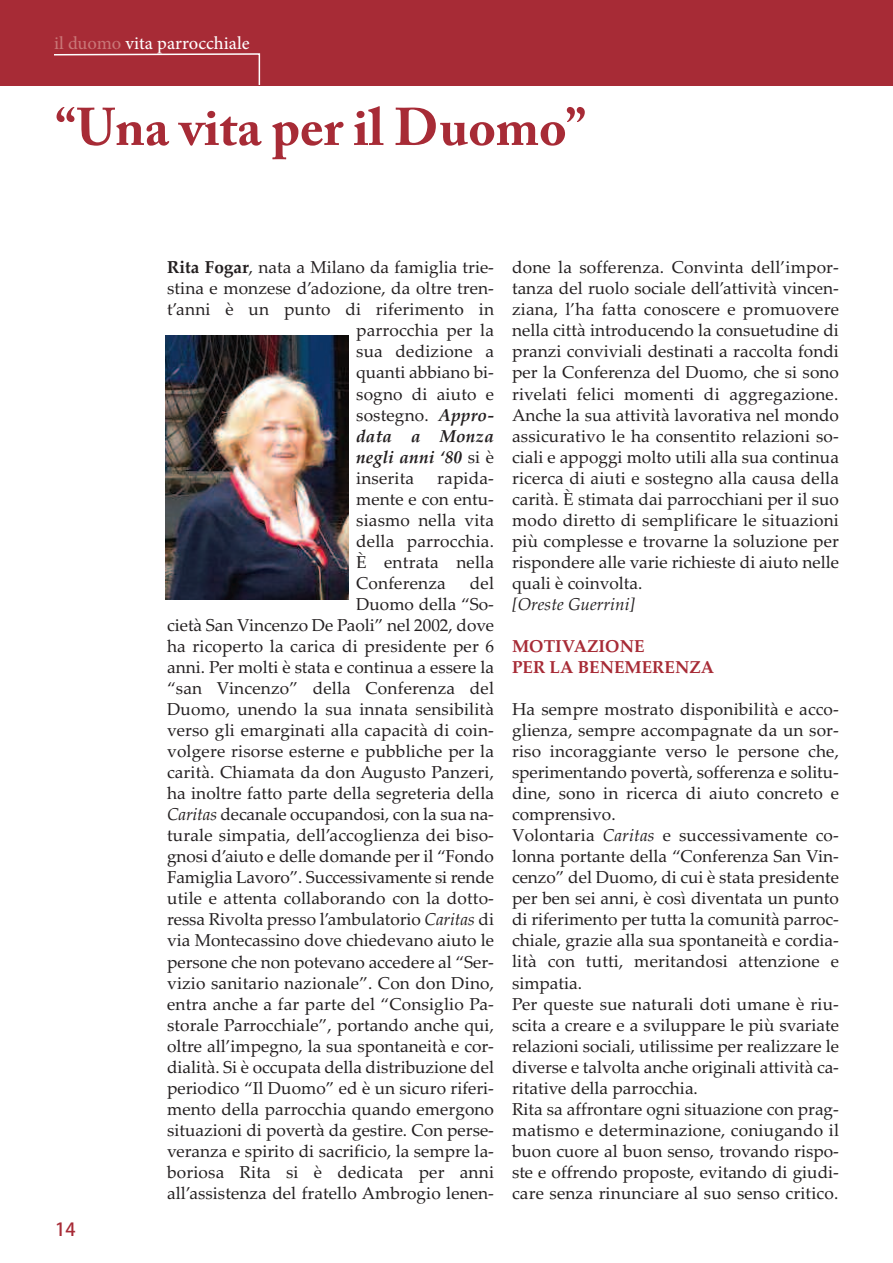
<style>
.page{position:relative;width:893px;height:1263px;background:#fff}
.page>*{position:absolute;margin:0;border:0;box-sizing:border-box;transform-origin:0 0}
.t1{font:700 52.5px "Adobe Caslon Pro";color:#a72b36}
.t2{font:18px "Adobe Hebrew";color:#fff}
.t3{font:18px "Adobe Heiti Std";color:#a72b36}
.t4{font:17.25px/21px "Palatino Linotype";color:#231f20;text-align:justify}
.t5{font:700 17.25px/21px "Palatino Linotype";color:#a72b36}
.t6{font:italic 700 17.25px "Palatino Linotype";letter-spacing:.01em;color:#231f20}
.t7{font:italic 17.25px "Palatino Linotype";color:#231f20}
.s1{color:#c97677}
.s2{font-weight:700}
.s3{font-weight:700;font-style:italic}
.s4{font-weight:400;font-style:normal}
.s5{font-style:italic}
</style>
<div class="page">
<div style="left:0;top:0;width:893px;height:85px;background:#a72b36"></div>
<svg style="left:52px;top:53px;width:209px;height:33px"></svg>
<img style="left:166px;top:335px;width:183px;height:265px">
<p class="t2" style="left:54px;top:37px;width:197px"><span class="s1">il duomo</span> vita parrocchiale</p>
<h1 class="t1" style="left:55px;top:106px;width:532px">“Una vita per il Duomo”</h1>
<p class="t3" style="left:55px;top:1219px;width:22px">14</p>
<p class="t4" style="left:167px;top:257px;width:328px"><span class="s2">Rita Fogar</span>, nata a Milano da famiglia trie-</p>
<p class="t4" style="left:167px;top:278px;width:328px">stina e monzese d’adozione, da oltre tren-</p>
<p class="t4" style="left:167px;top:299px;width:328px">t’anni è un punto di riferimento in</p>
<p class="t4" style="left:356px;top:320px;width:139px">parrocchia per la</p>
<p class="t4" style="left:356px;top:341px;width:139px">sua dedizione a</p>
<p class="t4" style="left:356px;top:362px;width:139px">quanti abbiano bi-</p>
<p class="t4" style="left:356px;top:383px;width:139px">sogno di aiuto e</p>
<p class="t4" style="left:356px;top:404px;width:139px">sostegno. <span class="s3">Appro-</span></p>
<p class="t6" style="left:356px;top:425px;width:139px">data a Monza</p>
<p class="t6" style="left:356px;top:447px;width:139px">negli anni ‘80 <span class="s4">si è</span></p>
<p class="t4" style="left:356px;top:467px;width:59px">inserita</p>
<p class="t4" style="left:356px;top:467px;width:139px;text-indent:81px">rapida&shy;mente e con entu&shy;siasmo nella vita della parrocchia.<br>È entrata nella Conferenza</p>
<p class="t4" style="left:167px;top:572px;width:329px;text-align:right">del<br>Duomo della “So-<br>cietà San Vincenzo De Paoli” nel 2002, dove ha ricoperto la carica di presidente per 6 anni. Per molti è stata e continua a essere la “san Vincenzo” della Conferenza del Duomo, unendo la sua innata sensibilità verso gli emarginati alla capacità di coin&shy;volgere risorse esterne e pubbliche per la carità. Chiamata da don Augusto Panzeri, ha inoltre fatto parte della segreteria della <span class="s5">Caritas</span> decanale occupandosi, con la sua na&shy;turale simpatia, dell’accoglienza dei biso&shy;gnosi d’aiuto e delle domande per il “Fondo Famiglia Lavoro”. Successivamente si rende utile e attenta collaborando con la dotto&shy;ressa Rivolta presso l’ambulatorio <span class="s5">Caritas</span> di via Montecassino dove chiedevano aiuto le persone che non potevano accedere al “Ser&shy;vizio sanitario nazionale”. Con don Dino, entra anche a far parte del “Consiglio Pa&shy;storale Parrocchiale”, portando anche qui, oltre all’impegno, la sua spontaneità e cor&shy;dialità. Si è occupata della distribuzione del periodico “Il Duomo” ed è un sicuro riferi&shy;mento della parrocchia quando emergono situazioni di povertà da gestire. Con perse&shy;veranza e spirito di sacrificio, la sempre la&shy;boriosa Rita si è dedicata per anni all’assistenza del fratello Ambrogio lenen-</p>
<p class="t4" style="left:512px;top:257px;width:328px">done la sofferenza. Convinta dell’impor&shy;tanza del ruolo sociale dell’attività vincen&shy;ziana, l’ha fatta conoscere e promuovere nella città introducendo la consuetudine di pranzi conviviali destinati a raccolta fondi per la Conferenza del Duomo, che si sono rivelati felici momenti di aggregazione.<br>Anche la sua attività lavorativa nel mondo assicurativo le ha consentito relazioni so&shy;ciali e appoggi molto utili alla sua continua ricerca di aiuti e sostegno alla causa della carità. È stimata dai parrocchiani per il suo modo diretto di semplificare le situazioni più complesse e trovarne la soluzione per rispondere alle varie richieste di aiuto nelle quali è coinvolta.</p>
<p class="t7" style="left:512px;top:594px;width:125px">[Oreste Guerrini]</p>
<p class="t5" style="left:512px;top:635px;width:204px">MOTIVAZIONE<br>PER LA BENEMERENZA</p>
<p class="t4" style="left:512px;top:699px;width:328px;text-align:left">Ha sempre mostrato disponibilità e acco&shy;glienza, sempre accompagnate da un sor&shy;riso incoraggiante verso le persone che, sperimentando povertà, sofferenza e solitu&shy;dine, sono in ricerca di aiuto concreto e comprensivo.<br>Volontaria <span class="s5">Caritas</span> e successivamente co&shy;lonna portante della “Conferenza San Vin&shy;cenzo” del Duomo, di cui è stata presidente per ben sei anni, è così diventata un punto di riferimento per tutta la comunità parroc&shy;chiale, grazie alla sua spontaneità e cordia&shy;lità con tutti, meritandosi attenzione e simpatia.<br>Per queste sue naturali doti umane è riu&shy;scita a creare e a sviluppare le più svariate relazioni sociali, utilissime per realizzare le diverse e talvolta anche originali attività ca&shy;ritative della parrocchia.<br>Rita sa affrontare ogni situazione con prag&shy;matismo e determinazione, coniugando il buon cuore al buon senso, trovando rispo&shy;ste e offrendo proposte, evitando di giudi&shy;care senza rinunciare al suo senso critico.</p>
</div>
